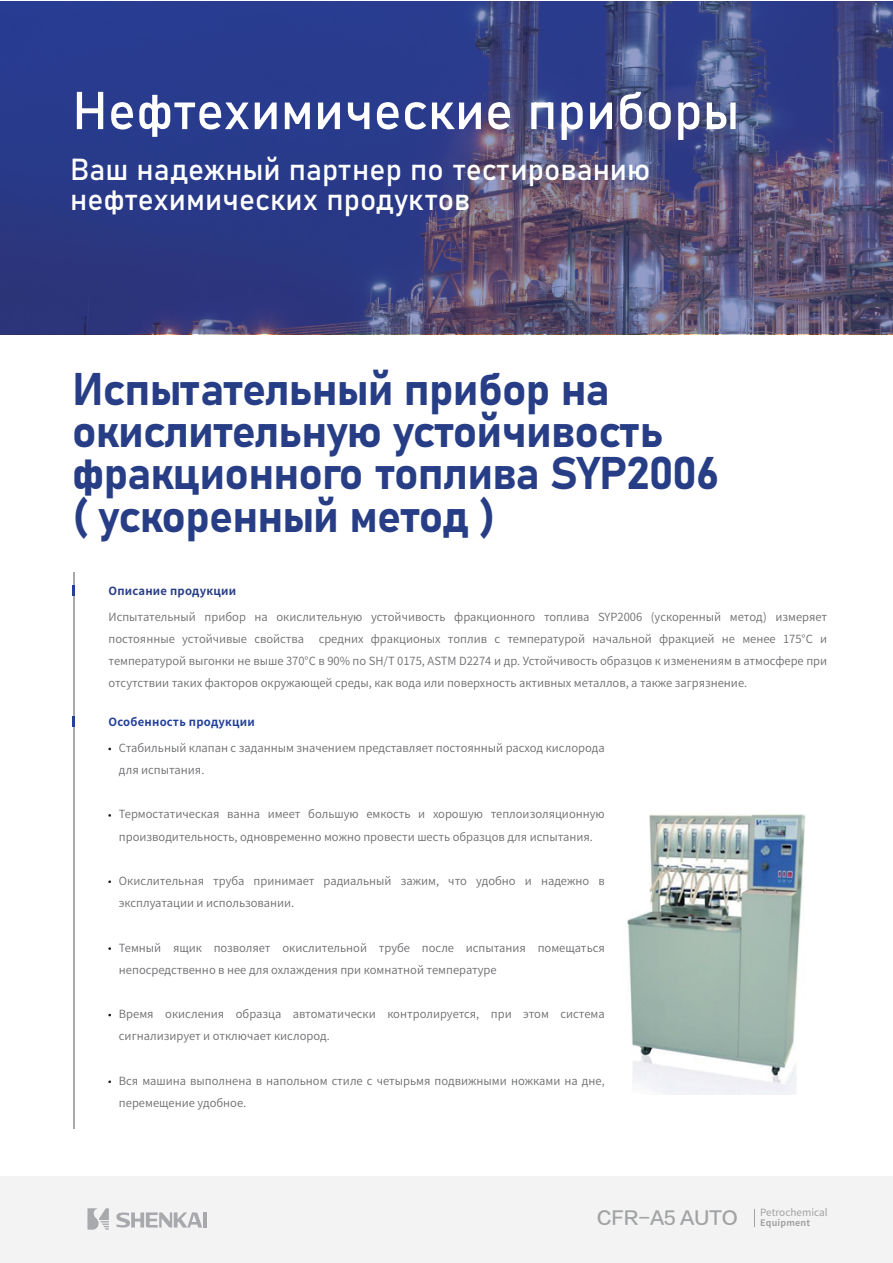
<style>
.page{position:relative;width:893px;height:1263px;background:#fff}
.page>*{position:absolute;margin:0;border:0;box-sizing:border-box;transform-origin:0 0}
.t1{font:52.5px "Bahnschrift";color:#fff}
.t2{font:45.15px/42.2px "Bahnschrift";letter-spacing:-.02em;color:#273e86}
.t3{font:30px/29.4px "Bahnschrift";color:#fff}
.t4{font:18.15px "FZLTZHK GBK1 0";letter-spacing:-.02em;color:#a0a2a4}
.t5{font:11.25px/22.2px "Source Han Sans CN";color:#6c6d70}
.t6{font:700 11.25px "Source Han Sans CN";letter-spacing:.02em;color:#223f99}
.t7{font:700 11.25px "Source Han Sans CN";letter-spacing:.02em;color:#273e86}
.t8{font:10.05px "Source Han Sans CN";color:#a2a1a2}
</style>
<div class="page">
<div style="left:0;top:1177px;width:893px;height:86px;background:#f3f3f3"></div>
<svg style="left:87px;top:1208px;width:22px;height:22px"></svg>
<hr style="left:203px;top:1212px;width:4px;height:15px;background:#a8a9ad">
<svg style="left:116px;top:1212px;width:86px;height:15px"></svg>
<svg style="left:0;top:1px;width:893px;height:333px;background:#3e4583"></svg>
<hr style="left:73px;top:572px;width:1px;height:556px;background:#a8a9ad">
<svg style="left:72px;top:585px;width:3px;height:10px"></svg>
<svg style="left:72px;top:716px;width:3px;height:10px"></svg>
<img style="left:627px;top:814px;width:179px;height:280px">
<h1 class="t1" style="left:72px;top:71px;width:669px">Нефтехимические приборы</h1>
<h3 class="t3" style="left:70px;top:153px;width:582px">Ваш надежный партнер по тестированию нефтехимических продуктов</h3>
<h2 class="t2" style="left:72px;top:365px;width:649px">Испытательный прибор на окислительную устойчивость фракционного топлива SYP2006 ( ускоренный метод )</h2>
<p class="t7" style="left:108px;top:584px;width:129px">Описание продукции</p>
<p class="t5" style="left:108px;top:606px;width:720px">Испытательный прибор на окислительную устойчивость фракционного топлива SYP2006 (ускоренный метод) измеряет постоянные устойчивые свойства</p>
<p class="t5" style="left:108px;top:628px;width:720px;text-align:justify;text-indent:210px">средних фракционых топлив с температурой начальной фракцией не менее 175°С и температурой выгонки не выше 370°С в 90% по SH/T 0175, ASTM D2274 и др. Устойчивость образцов к изменениям в атмосфере при отсутствии таких факторов окружающей среды, как вода или поверхность активных металлов, а также загрязнение.</p>
<p class="t6" style="left:108px;top:715px;width:148px">Особенность продукции</p>
<p class="t5" style="left:119px;top:737px;width:487px">Стабильный клапан с заданным значением представляет постоянный расход кислорода для испытания.</p>
<p class="t5" style="left:119px;top:803px;width:487px">Термостатическая ванна имеет большую емкость и хорошую теплоизоляционную производительность, одновременно можно провести шесть образцов для испытания.</p>
<p class="t5" style="left:119px;top:870px;width:487px">Окислительная труба принимает радиальный зажим, что удобно и надежно в эксплуатации и использовании.</p>
<p class="t5" style="left:119px;top:937px;width:487px">Темный ящик позволяет окислительной трубе после испытания помещаться непосредственно в нее для охлаждения при комнатной температуре</p>
<p class="t5" style="left:119px;top:1003px;width:487px">Время окисления образца автоматически контролируется, при этом система сигнализирует и отключает кислород.</p>
<p class="t5" style="left:119px;top:1070px;width:487px">Вся машина выполнена в напольном стиле с четырьмя подвижными ножками на дне, перемещение удобное.</p>
<p class="t8" style="left:760px;top:1206px;width:69px">Petrochemical</p>
<h3 class="t4" style="left:597px;top:1208px;width:215px">CFR-A5 AUTO <sub>Equipment</sub></h3>
</div>
